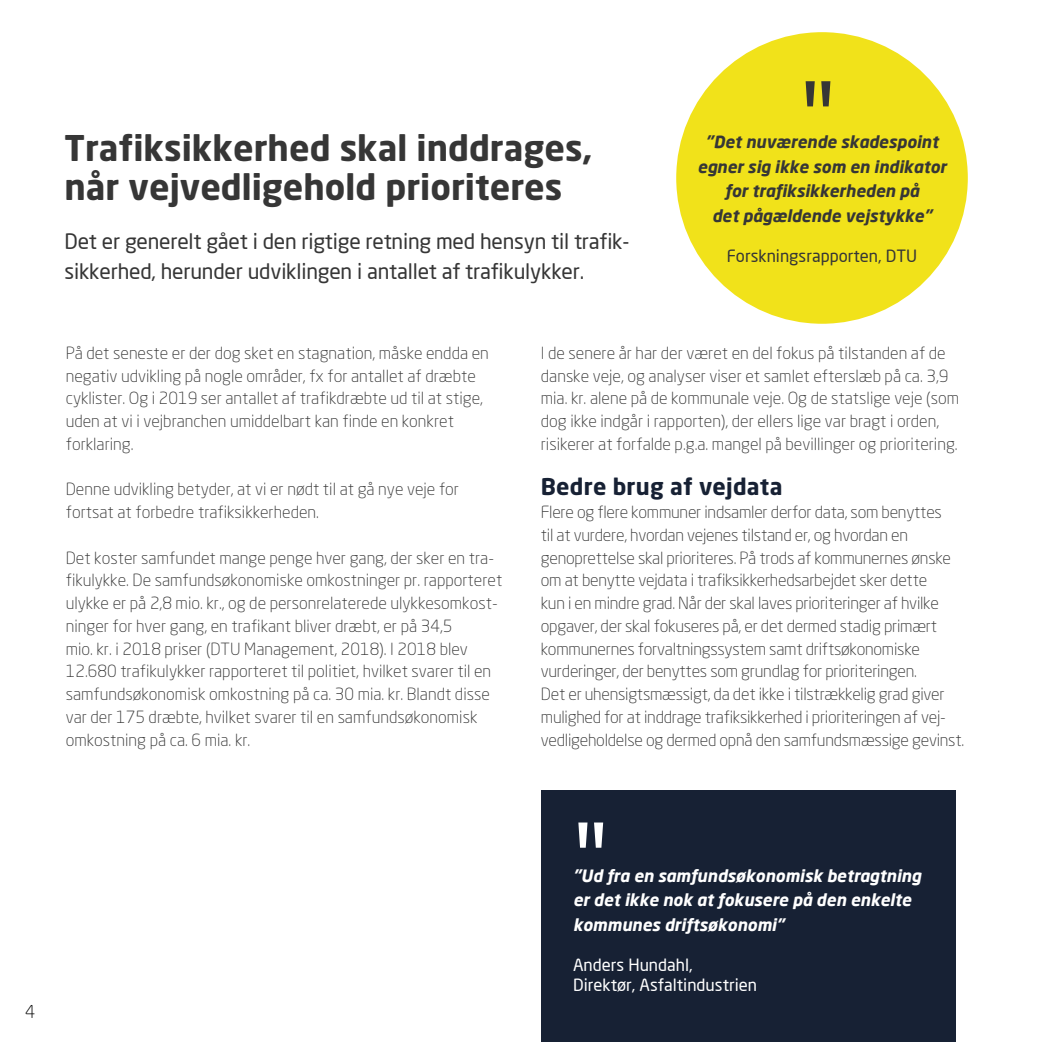
<style>
.page{position:relative;width:1042px;height:1042px;background:#fff}
.page>*{position:absolute;margin:0;border:0;box-sizing:border-box;transform-origin:0 0}
.t1{font:105px "Myriad Pro";color:#363636}
.t2{font:105px "Myriad Pro";color:#fff}
.t3{font:700 35px/39.4px "Neo Sans Pro";color:#363636}
.t4{font:700 22.75px "Neo Sans Pro";letter-spacing:.01em;color:#172134}
.t5{font:21px/29.8px "Neo Sans";letter-spacing:-.01em;color:#363636}
.t6{font:300 17.5px "Neo Sans Pro";color:#000}
.t7{font:300 16.62px/22.8px "Neo Sans Pro";color:#363636}
.t8{font:italic 700 16.62px/24.5px "Neo Sans";color:#363636;text-align:center}
.t9{font:italic 700 16.62px/24.5px "Neo Sans";color:#fff}
.t10{font:16.62px/19.9px "Neo Sans";color:#fff}
.t11{font:16.62px "Neo Sans";color:#363636}
</style>
<div class="page">
<div style="left:676px;top:32px;width:292px;height:292px;background:#f1e21a;border-radius:50%"></div>
<div style="left:541px;top:790px;width:414px;height:252px;background:#172134"></div>
<p class="t6" style="left:25px;top:1001px;width:12px">4</p>
<h1 class="t1" style="left:800px;top:53px;width:37px">"</h1>
<h2 class="t3" style="left:64px;top:127px;width:529px">Trafiksikkerhed skal inddrages, når vejvedligehold prioriteres</h2>
<p class="t8" style="left:697px;top:130px;width:250px">"Det nuværende skadespoint egner sig ikke som en indikator for trafiksikkerheden på<br>det pågældende vejstykke"</p>
<p class="t11" style="left:727px;top:246px;width:192px">Forskningsrapporten, DTU</p>
<p class="t5" style="left:64px;top:226px;width:564px">Det er generelt gået i den rigtige retning med hensyn til trafik&shy;sikkerhed, herunder udviklingen i antallet af trafikulykker.</p>
<p class="t7" style="left:66px;top:341px;width:425px">På det seneste er der dog sket en stagnation, måske endda en negativ udvikling på nogle områder, fx for antallet af dræbte cyklister. Og i 2019 ser antallet af trafikdræbte ud til at stige, uden at vi i vejbranchen umiddelbart kan finde en konkret forklaring.</p>
<p class="t7" style="left:66px;top:478px;width:395px">Denne udvikling betyder, at vi er nødt til at gå nye veje for fortsat at forbedre trafiksikkerheden.</p>
<p class="t7" style="left:66px;top:546px;width:438px">Det koster samfundet mange penge hver gang, der sker en tra&shy;fikulykke. De samfundsøkonomiske omkostninger pr. rapporteret ulykke er på 2,8 mio. kr., og de personrelaterede ulykkesomkost&shy;ninger for hver gang, en trafikant bliver dræbt, er på 34,5<br>mio. kr. i 2018 priser (DTU Management, 2018). I 2018 blev 12.680 trafikulykker rapporteret til politiet, hvilket svarer til en samfundsøkonomisk omkostning på ca. 30 mia. kr. Blandt disse var der 175 dræbte, hvilket svarer til en samfundsøkonomisk omkostning på ca. 6 mia. kr.</p>
<p class="t7" style="left:541px;top:341px;width:420px">I de senere år har der været en del fokus på tilstanden af de danske veje, og analyser viser et samlet efterslæb på ca. 3,9 mia. kr. alene på de kommunale veje. Og de statslige veje (som dog ikke indgår i rapporten), der ellers lige var bragt i orden, risikerer at forfalde p.g.a. mangel på bevillinger og prioritering.</p>
<h3 class="t4" style="left:541px;top:472px;width:243px">Bedre brug af vejdata</h3>
<p class="t7" style="left:541px;top:500px;width:425px">Flere og flere kommuner indsamler derfor data, som benyttes<br>til at vurdere, hvordan vejenes tilstand er, og hvordan en genoprettelse skal prioriteres. På trods af kommunernes ønske om at benytte vejdata i trafiksikkerhedsarbejdet sker dette<br>kun i en mindre grad. Når der skal laves prioriteringer af hvilke opgaver, der skal fokuseres på, er det dermed stadig primært kommunernes forvaltningssystem samt driftsøkonomiske vurderinger, der benyttes som grundlag for prioriteringen.<br>Det er uhensigtsmæssigt, da det ikke i tilstrækkelig grad giver mulighed for at inddrage trafiksikkerhed i prioriteringen af vej&shy;vedligeholdelse og dermed opnå den samfundsmæssige gevinst.</p>
<h1 class="t2" style="left:573px;top:794px;width:37px">"</h1>
<p class="t9" style="left:573px;top:863px;width:349px">"Ud fra en samfundsøkonomisk betragtning er det ikke nok at fokusere på den enkelte kommunes driftsøkonomi"</p>
<p class="t10" style="left:573px;top:954px;width:186px">Anders Hundahl,<br>Direktør, Asfaltindustrien</p>
</div>
